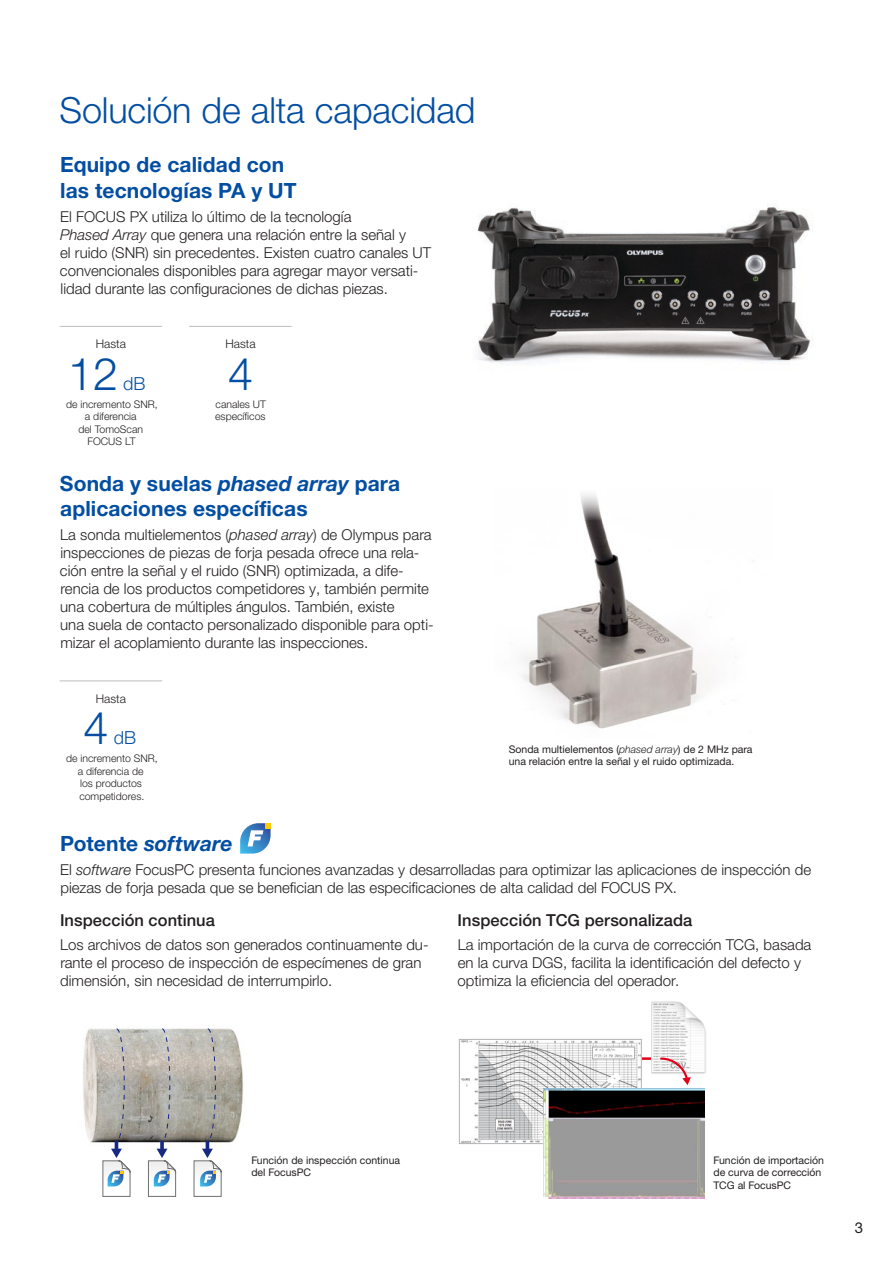
<style>
.page{position:relative;width:893px;height:1263px;background:#fff}
.page>*{position:absolute;margin:0;border:0;box-sizing:border-box;transform-origin:0 0}
.Facts_Number{font:300 45px "Helvetica Neue LTW1 G";color:#034ea2}
.Title_1{font:300 36px "Helvetica Neue LTW1 G";letter-spacing:-.005em;color:#034ea2}
.Title_2{font:700 21px/25.2px "Helvetica Neue LTW1 G";letter-spacing:.005em;color:#034ea2}
.Title_2_span{font:italic 700 21px "Helvetica Neue LTW1 G";color:#034ea2}
.Facts_Number-2{font:300 18px "Helvetica Neue LTW1 G";color:#034ea2}
.Title_4{font:500 16.5px "Helvetica Neue LTW1 G";letter-spacing:.005em;color:#231f20}
.Text{font:300 15px/18px "Helvetica Neue LTW1 G";color:#231f20}
.Text_span{font:300 15px/18px "Helvetica Neue LTW1 G";color:#231f20}
.t1{font:15px "Helvetica Neue LTW1 G";color:#231f20}
.Facts_text_ligne{font:300 12px "Helvetica Neue LTW1 G";color:#231f20}
.t2{font:10.5px/12.6px "Helvetica Neue LTW1 G";color:#231f20}
.Facts_text{font:300 10.5px/12.6px "Helvetica Neue LTW1 G";color:#231f20;text-align:center}
.s1{font-style:italic}
.s2{font-weight:300;font-style:italic}
.s3{font-style:normal}
</style>
<div class="page">
<img style="left:83px;top:1028px;width:161px;height:115px">
<svg style="left:103px;top:1028px;width:27px;height:169px"></svg>
<svg style="left:148px;top:1028px;width:28px;height:169px"></svg>
<svg style="left:194px;top:1028px;width:27px;height:169px"></svg>
<hr style="left:639px;top:1057px;width:22px;height:3px;background:#e2001a">
<img style="left:652px;top:1001px;width:54px;height:73px">
<img style="left:461px;top:1041px;width:178px;height:101px">
<div style="left:459px;top:1039px;width:182px;height:105px;border:1px solid #b1b3b4"></div>
<img style="left:544px;top:1088px;width:160px;height:111px">
<svg style="left:659px;top:1056px;width:32px;height:29px"></svg>
<svg style="left:240px;top:823px;width:31px;height:31px"></svg>
<img style="left:477px;top:204px;width:336px;height:159px">
<hr style="left:60px;top:326px;width:102px;height:1px;background:#bcbec0">
<hr style="left:189px;top:326px;width:103px;height:1px;background:#bcbec0">
<hr style="left:60px;top:681px;width:102px;height:1px;background:#bcbec0">
<img style="left:523px;top:494px;width:213px;height:235px">
<p class="Title_1" style="left:60px;top:88px;width:417px">Solución de alta capacidad</p>
<p class="Title_2" style="left:60px;top:152px;width:238px">Equipo de calidad con las tecnologías PA y UT</p>
<p class="Text" style="left:60px;top:208px;width:373px">El FOCUS PX utiliza lo último de la tecnología<br><span class="s1">Phased Array</span> que genera una relación entre la señal y<br>el ruido (SNR) sin precedentes. Existen cuatro canales UT convencionales disponibles para agregar mayor versati&shy;lidad durante las configuraciones de dichas piezas.</p>
<p class="Facts_text_ligne" style="left:96px;top:337px;width:32px">Hasta</p>
<p class="Facts_Number" style="left:68px;top:346px;width:52px">12</p>
<p class="Facts_Number-2" style="left:123px;top:372px;width:24px">dB</p>
<p class="Facts_text" style="left:66px;top:397px;width:93px">de incremento SNR, a diferencia<br>del TomoScan<br>FOCUS LT</p>
<p class="Facts_text_ligne" style="left:225px;top:337px;width:32px">Hasta</p>
<p class="Facts_Number" style="left:228px;top:346px;width:27px">4</p>
<p class="Facts_text" style="left:215px;top:397px;width:52px;text-align:left">canales UT específicos</p>
<p class="Title_2" style="left:60px;top:471px;width:342px">Sonda y suelas <span class="s1">phased array</span> para aplicaciones específicas</p>
<p class="Text" style="left:60px;top:526px;width:375px">La sonda multielementos (<span class="s1">phased array</span>) de Olympus para inspecciones de piezas de forja pesada ofrece una rela&shy;ción entre la señal y el ruido (SNR) optimizada, a dife&shy;rencia de los productos competidores y, también permite una cobertura de múltiples ángulos. También, existe<br>una suela de contacto personalizado disponible para opti&shy;mizar el acoplamiento durante las inspecciones.</p>
<p class="Facts_text_ligne" style="left:96px;top:691px;width:32px">Hasta</p>
<p class="Facts_Number" style="left:84px;top:700px;width:27px">4</p>
<p class="Facts_Number-2" style="left:114px;top:727px;width:24px">dB</p>
<p class="Facts_text" style="left:66px;top:752px;width:93px">de incremento SNR, a diferencia de<br>los productos competidores.</p>
<p class="t2" style="left:509px;top:743px;width:245px">Sonda multielementos (<span class="s2">phased array</span>) de 2 MHz para una relación entre la señal y el ruido optimizada.</p>
<p class="Title_2_span" style="left:60px;top:830px;width:174px"><span class="s3">Potente</span> software</p>
<p class="Text_span" style="left:60px;top:860px;width:752px">El <span class="s1">software</span> FocusPC presenta funciones avanzadas y desarrolladas para optimizar las aplicaciones de inspección de piezas de forja pesada que se benefician de las especificaciones de alta calidad del FOCUS PX.</p>
<p class="Title_4" style="left:60px;top:910px;width:156px">Inspección continua</p>
<p class="Text" style="left:60px;top:935px;width:370px">Los archivos de datos son generados continuamente du&shy;rante el proceso de inspección de especímenes de gran dimensión, sin necesidad de interrumpirlo.</p>
<p class="Title_4" style="left:458px;top:910px;width:236px">Inspección TCG personalizada</p>
<p class="Text" style="left:458px;top:935px;width:355px">La importación de la curva de corrección TCG, basada en la curva DGS, facilita la identificación del defecto y optimiza la eficiencia del operador.</p>
<p class="t2" style="left:251px;top:1153px;width:150px">Función de inspección continua del FocusPC</p>
<p class="t2" style="left:713px;top:1153px;width:112px">Función de importación de curva de corrección<br>TCG al FocusPC</p>
<p class="t1" style="left:855px;top:1218px;width:10px">3</p>
</div>
